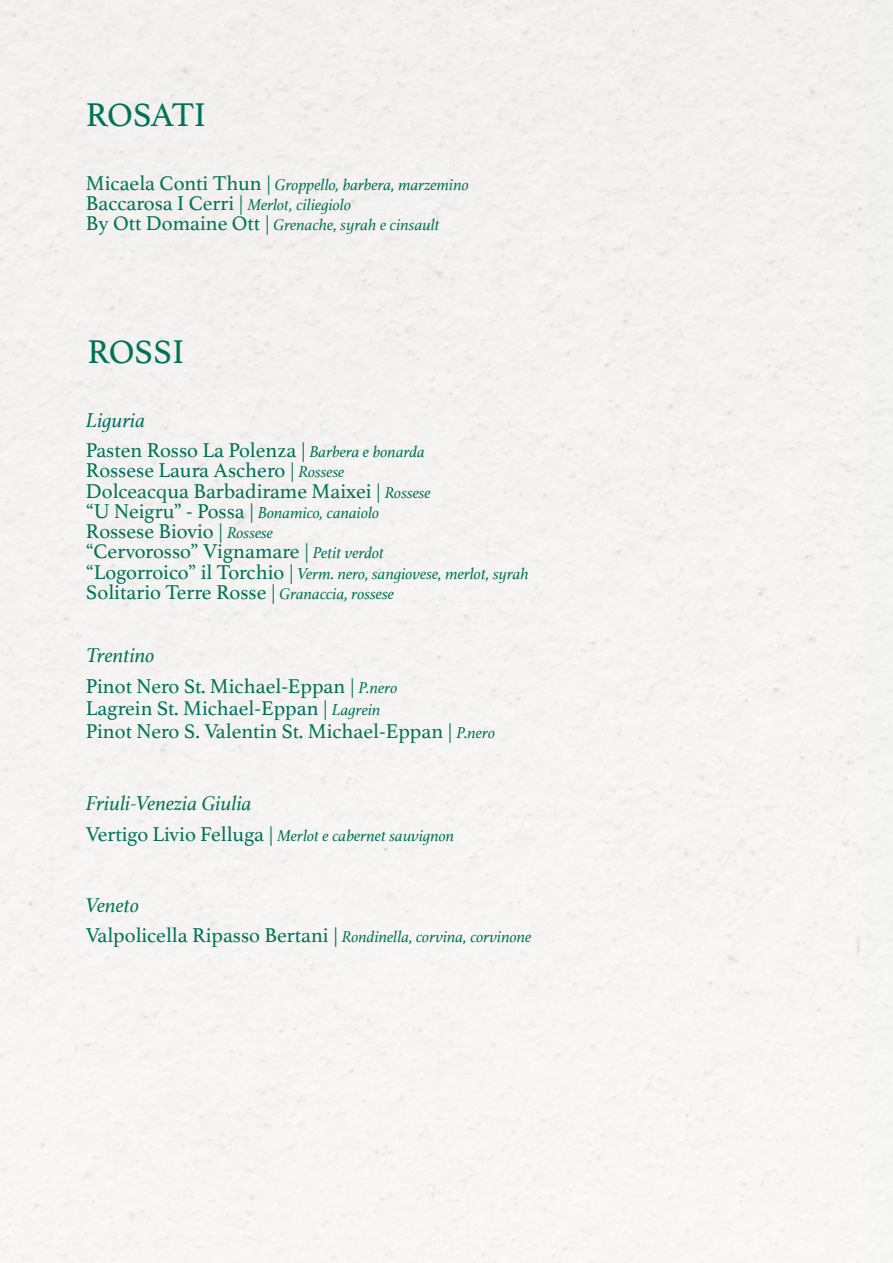
<style>
.page{position:relative;width:893px;height:1263px;background:#fff}
.page>*{position:absolute;margin:0;border:0;box-sizing:border-box;transform-origin:0 0}
.t1{font:34.5px "Athelas";letter-spacing:-.01em;color:#007357}
.t2{font:21px/20.2px "Athelas";color:#007357}
.t3{font:italic 21px "Athelas";color:#007357}
.t4{font:italic 16.5px/20.2px "Athelas";color:#007357}
.s1{font-style:normal;font-size:21px}
.s2{font-style:italic;font-size:16.5px}
</style>
<div class="page">
<h1 class="t1" style="left:86px;top:88px;width:121px">ROSATI</h1>
<p class="t4" style="left:86px;top:174px;width:384px"><span class="s1">Micaela Conti Thun |</span> Groppello, barbera, marzemino<br><span class="s1">Baccarosa I Cerri |</span> Merlot, ciliegiolo<br><span class="s1">By Ott Domaine Ott |</span> Grenache, syrah e cinsault</p>
<h1 class="t1" style="left:87px;top:325px;width:98px">ROSSI</h1>
<p class="t3" style="left:86px;top:403px;width:61px">Liguria</p>
<p class="t2" style="left:86px;top:439px;width:346px">Pasten Rosso La Polenza | <span class="s2">Barbera e bonarda<br></span>Rossese Laura Aschero | <span class="s2">Rossese<br></span>Dolceacqua Barbadirame Maixei | <span class="s2">Rossese</span></p>
<p class="t4" style="left:86px;top:502px;width:295px"><span class="s1">“U Neigru” - Possa |</span> Bonamico, canaiolo</p>
<p class="t2" style="left:86px;top:520px;width:300px">Rossese Biovio | <span class="s2">Rossese </span>“Cervorosso” Vignamare | <span class="s2">Petit verdot</span></p>
<p class="t4" style="left:86px;top:563px;width:444px"><span class="s1">“Logorroico” il Torchio |</span> Verm. nero, sangiovese, merlot, syrah</p>
<p class="t2" style="left:86px;top:581px;width:310px">Solitario Terre Rosse | <span class="s2">Granaccia, rossese</span></p>
<p class="t3" style="left:86px;top:639px;width:70px">Trentino</p>
<p class="t2" style="left:86px;top:674px;width:411px;line-height:22.5px">Pinot Nero St. Michael-Eppan | <span class="s2">P.nero<br></span>Lagrein St. Michael-Eppan | <span class="s2">Lagrein<br></span>Pinot Nero S. Valentin St. Michael-Eppan | <span class="s2">P.nero</span></p>
<p class="t3" style="left:86px;top:787px;width:167px">Friuli-Venezia Giulia</p>
<p class="t4" style="left:86px;top:825px;width:370px"><span class="s1">Vertigo Livio Felluga |</span> Merlot e cabernet sauvignon</p>
<p class="t3" style="left:86px;top:888px;width:55px">Veneto</p>
<p class="t4" style="left:86px;top:926px;width:447px"><span class="s1">Valpolicella Ripasso Bertani |</span> Rondinella, corvina, corvinone</p>
</div>
